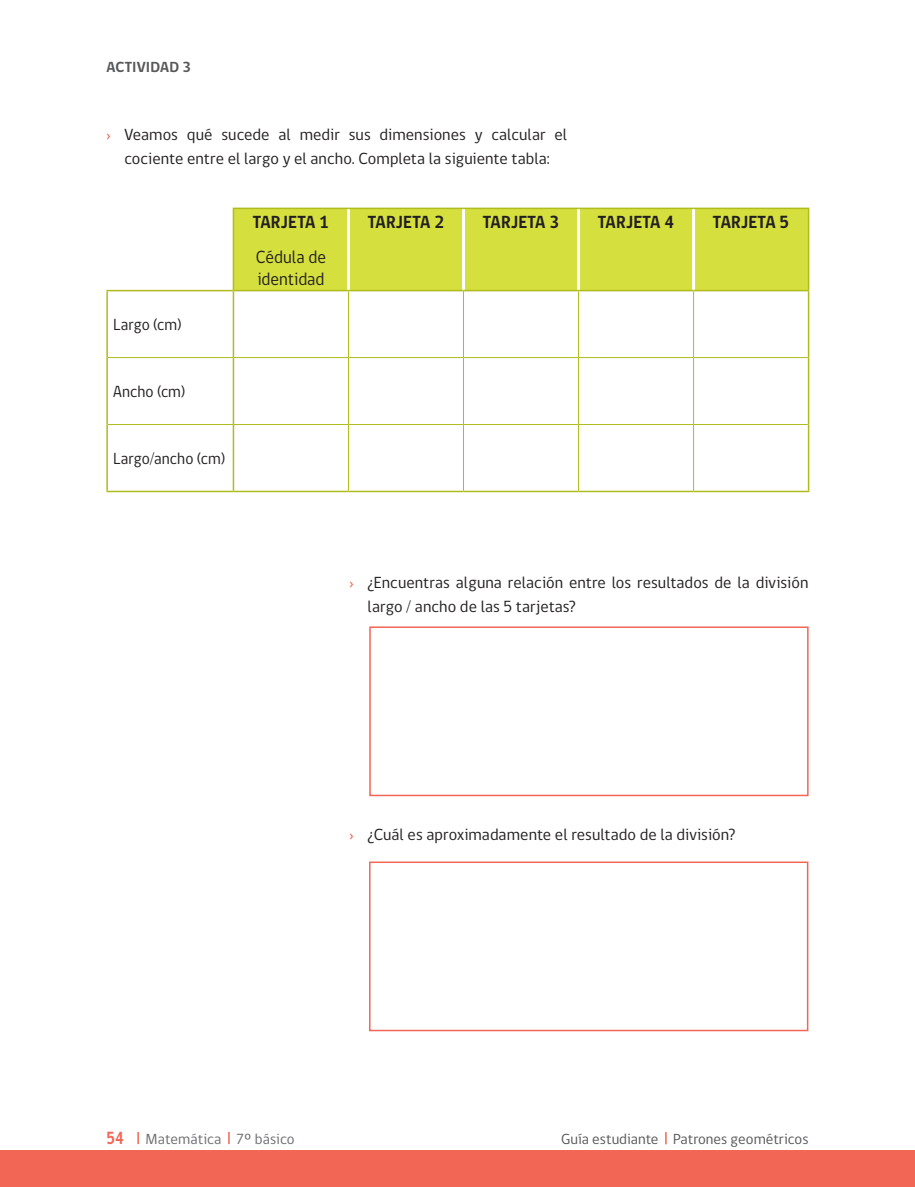
<style>
.page{position:relative;width:915px;height:1187px;background:#fff}
.page>*{position:absolute;margin:0;border:0;box-sizing:border-box;transform-origin:0 0}
.t1{font:700 18px "gob CL";letter-spacing:.005em;color:#231f20;scale:.95 1}
.t2{font:18px/21.6px "gob CL";color:#231f20;scale:.95 1}
.punteo_viñeta_en_2_c{font:16.5px/24px "gob CL";letter-spacing:.005em;color:#231f20}
.punteo_viñeta_2coizq{font:16.5px/24px "gob CL";letter-spacing:.005em;color:#231f20;text-align:center}
.punteo_viñeta_2coizq-2{font:16.5px "gob CL";letter-spacing:.005em;color:#231f20;scale:.95 1}
.t3{font:15px "gob CL";color:#57585a}
.t4{font:15px "gob CL";letter-spacing:.005em;color:#6c6d70}
.titulos{font:700 15px "gob CL";letter-spacing:.005em;color:#57585a}
.s1{color:#f26655}
.s2{font-weight:700;font-size:18px;color:#f26655}
</style>
<div class="page">
<svg style="left:137px;top:1131px;width:2px;height:12px"></svg>
<svg style="left:665px;top:1132px;width:1px;height:12px"></svg>
<div style="left:0;top:1149px;width:914px;height:37px;background:#f26655"></div>
<div style="left:234px;top:209px;width:573px;height:81px;background:#d5df3e"></div>
<svg style="left:108px;top:291px;width:699px;height:199px"></svg>
<hr style="left:347px;top:209px;width:3px;height:81px;background:#fff">
<hr style="left:462px;top:209px;width:3px;height:81px;background:#fff">
<hr style="left:577px;top:209px;width:3px;height:81px;background:#fff">
<hr style="left:691px;top:209px;width:3px;height:81px;background:#fff">
<hr style="left:106px;top:290px;width:127px;height:1px;background:#b0bb1d">
<hr style="left:106px;top:291px;width:2px;height:66px;background:#b0bb1d">
<hr style="left:233px;top:290px;width:115px;height:1px;background:#b0bb1d">
<hr style="left:232px;top:291px;width:2px;height:66px;background:#b0bb1d">
<hr style="left:348px;top:290px;width:115px;height:1px;background:#b0bb1d">
<hr style="left:463px;top:290px;width:115px;height:1px;background:#b0bb1d">
<hr style="left:578px;top:290px;width:115px;height:1px;background:#b0bb1d">
<hr style="left:693px;top:290px;width:116px;height:1px;background:#b0bb1d">
<hr style="left:807px;top:291px;width:2px;height:66px;background:#b0bb1d">
<hr style="left:106px;top:357px;width:2px;height:67px;background:#b0bb1d">
<hr style="left:232px;top:358px;width:2px;height:66px;background:#b0bb1d">
<hr style="left:807px;top:357px;width:2px;height:67px;background:#b0bb1d">
<hr style="left:106px;top:424px;width:2px;height:66px;background:#b0bb1d">
<hr style="left:232px;top:425px;width:2px;height:65px;background:#b0bb1d">
<hr style="left:807px;top:424px;width:2px;height:66px;background:#b0bb1d">
<hr style="left:106px;top:490px;width:127px;height:2px;background:#b0bb1d">
<hr style="left:233px;top:490px;width:115px;height:2px;background:#b0bb1d">
<hr style="left:348px;top:490px;width:115px;height:2px;background:#b0bb1d">
<hr style="left:463px;top:490px;width:115px;height:2px;background:#b0bb1d">
<hr style="left:578px;top:490px;width:115px;height:2px;background:#b0bb1d">
<hr style="left:693px;top:490px;width:116px;height:2px;background:#b0bb1d">
<hr style="left:348px;top:291px;width:1px;height:66px;background:#b0bb1d">
<hr style="left:463px;top:291px;width:1px;height:66px;background:#b0bb1d">
<hr style="left:578px;top:291px;width:1px;height:66px;background:#b0bb1d">
<hr style="left:693px;top:291px;width:1px;height:66px;background:#b0bb1d">
<hr style="left:108px;top:357px;width:125px;height:1px;background:#b0bb1d">
<hr style="left:233px;top:357px;width:115px;height:1px;background:#b0bb1d">
<hr style="left:348px;top:357px;width:115px;height:1px;background:#b0bb1d">
<hr style="left:348px;top:358px;width:1px;height:66px;background:#b0bb1d">
<hr style="left:463px;top:357px;width:115px;height:1px;background:#b0bb1d">
<hr style="left:463px;top:358px;width:1px;height:66px;background:#b0bb1d">
<hr style="left:578px;top:357px;width:115px;height:1px;background:#b0bb1d">
<hr style="left:578px;top:358px;width:1px;height:66px;background:#b0bb1d">
<hr style="left:693px;top:357px;width:114px;height:1px;background:#b0bb1d">
<hr style="left:693px;top:358px;width:1px;height:66px;background:#b0bb1d">
<hr style="left:108px;top:424px;width:125px;height:1px;background:#b0bb1d">
<hr style="left:233px;top:424px;width:115px;height:1px;background:#b0bb1d">
<hr style="left:348px;top:424px;width:115px;height:1px;background:#b0bb1d">
<hr style="left:348px;top:425px;width:1px;height:65px;background:#b0bb1d">
<hr style="left:463px;top:424px;width:115px;height:1px;background:#b0bb1d">
<hr style="left:463px;top:425px;width:1px;height:65px;background:#b0bb1d">
<hr style="left:578px;top:424px;width:115px;height:1px;background:#b0bb1d">
<hr style="left:578px;top:425px;width:1px;height:65px;background:#b0bb1d">
<hr style="left:693px;top:424px;width:114px;height:1px;background:#b0bb1d">
<hr style="left:693px;top:425px;width:1px;height:65px;background:#b0bb1d">
<hr style="left:232px;top:207px;width:116px;height:2px;background:#b0bb1d">
<hr style="left:232px;top:209px;width:2px;height:81px;background:#b0bb1d">
<hr style="left:348px;top:207px;width:115px;height:2px;background:#b0bb1d">
<hr style="left:463px;top:207px;width:115px;height:2px;background:#b0bb1d">
<hr style="left:578px;top:207px;width:115px;height:2px;background:#b0bb1d">
<hr style="left:693px;top:207px;width:116px;height:2px;background:#b0bb1d">
<hr style="left:807px;top:209px;width:2px;height:81px;background:#b0bb1d">
<div style="left:369px;top:626px;width:439px;height:170px;border:2px solid #f26655"></div>
<div style="left:369px;top:861px;width:439px;height:170px;border:2px solid #f26655"></div>
<p class="titulos" style="left:106px;top:57px;width:86px">ACTIVIDAD 3</p>
<p class="punteo_viñeta_2coizq" style="left:106px;top:123px;width:462px"><span class="s1">›</span> Veamos qué sucede al medir sus dimensiones y calcular el cociente entre el largo y el ancho. Completa la siguiente tabla:</p>
<p class="punteo_viñeta_2coizq-2" style="left:113px;top:313px;width:74px">Largo (cm)</p>
<p class="punteo_viñeta_2coizq-2" style="left:113px;top:380px;width:78px">Ancho (cm)</p>
<p class="punteo_viñeta_2coizq-2" style="left:113px;top:447px;width:119px">Largo/ancho (cm)</p>
<p class="t1" style="left:253px;top:209px;width:82px">TARJETA 1</p>
<p class="t2" style="left:256px;top:246px;width:75px">Cédula de identidad</p>
<p class="t1" style="left:368px;top:209px;width:82px">TARJETA 2</p>
<p class="t1" style="left:482px;top:209px;width:82px">TARJETA 3</p>
<p class="t1" style="left:597px;top:209px;width:82px">TARJETA 4</p>
<p class="t1" style="left:712px;top:209px;width:82px">TARJETA 5</p>
<p class="punteo_viñeta_en_2_c" style="left:367px;top:570px;width:442px;text-indent:-18px"><span class="s1">›</span> ¿Encuentras alguna relación entre los resultados de la división largo / ancho de las 5 tarjetas?</p>
<p class="punteo_viñeta_en_2_c" style="left:349px;top:823px;width:387px"><span class="s1">›</span> ¿Cuál es aproximadamente el resultado de la división?</p>
<p class="t4" style="left:106px;top:1128px;width:190px"><span class="s2">54</span> Matemática 7º básico</p>
<p class="t3" style="left:561px;top:1128px;width:249px">Guía estudiante Patrones geométricos</p>
</div>
